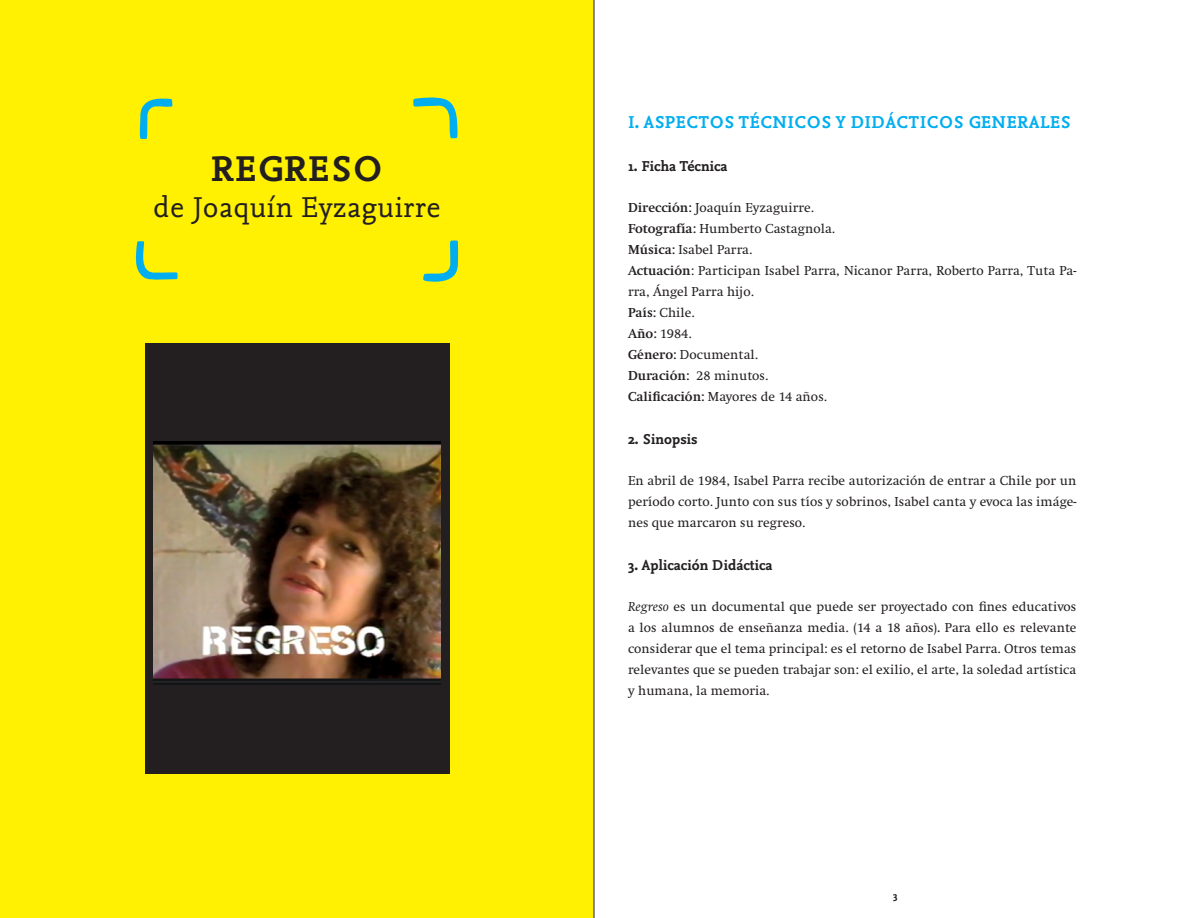
<style>
.page{position:relative;width:1188px;height:918px;background:#fff}
.page>*{position:absolute;margin:0;border:0;box-sizing:border-box;transform-origin:0 0}
.t1{font:700 37.5px "Nexus Mix";letter-spacing:.02em;color:#231f20}
.t2{font:30px "Nexus Mix";letter-spacing:.02em;color:#231f20}
.t3{font:700 18px "Nexus Mix";letter-spacing:.005em;color:#00aeef}
.t4{font:700 15px "Nexus Mix";letter-spacing:.005em;color:#231f20}
.t5{font:13.5px/21px "Swift";letter-spacing:.005em;color:#231f20;text-align:justify}
.t6{font:700 10.5px "Nexus Mix";color:#231f20}
.s1{font-weight:700}
.s2{font-style:italic}
</style>
<div class="page">
<div style="left:0;top:0;width:594px;height:918px;background:#fff101"></div>
<hr style="left:594px;top:0;width:1px;height:918px;background:#231f20">
<svg style="left:413px;top:97px;width:45px;height:41px"></svg>
<svg style="left:135px;top:241px;width:43px;height:39px"></svg>
<svg style="left:139px;top:98px;width:33px;height:41px"></svg>
<svg style="left:423px;top:240px;width:35px;height:42px"></svg>
<div style="left:145px;top:343px;width:304px;height:431px;background:#231f20"></div>
<img style="left:154px;top:442px;width:286px;height:243px">
<p class="t1" style="left:211px;top:145px;width:174px">REGRESO</p>
<p class="t2" style="left:153px;top:188px;width:289px">de Joaquín Eyzaguirre</p>
<p class="t3" style="left:628px;top:111px;width:444px">I. ASPECTOS TÉCNICOS Y DIDÁCTICOS GENERALES</p>
<p class="t4" style="left:628px;top:156px;width:101px">1. Ficha Técnica</p>
<p class="t5" style="left:628px;top:197px;width:188px"><span class="s1">Dirección:</span> Joaquín Eyzaguirre.</p>
<p class="t5" style="left:628px;top:218px;width:209px"><span class="s1">Fotografía:</span> Humberto Castagnola.</p>
<p class="t5" style="left:628px;top:239px;width:126px"><span class="s1">Música:</span> Isabel Parra.</p>
<p class="t5" style="left:628px;top:260px;width:450px"><span class="s1">Actuación</span>: Participan Isabel Parra, Nicanor Parra, Roberto Parra, Tuta Pa&shy;rra, Ángel Parra hijo.</p>
<p class="t5" style="left:628px;top:302px;width:68px"><span class="s1">País:</span> Chile.</p>
<p class="t5" style="left:628px;top:323px;width:65px"><span class="s1">Año:</span> 1984.</p>
<p class="t5" style="left:628px;top:344px;width:132px"><span class="s1">Género:</span> Documental.</p>
<p class="t5" style="left:628px;top:365px;width:142px"><span class="s1">Duración:</span> 28 minutos.</p>
<p class="t5" style="left:628px;top:386px;width:201px"><span class="s1">Calificación:</span> Mayores de 14 años.</p>
<p class="t4" style="left:628px;top:429px;width:71px">2. Sinopsis</p>
<p class="t5" style="left:628px;top:470px;width:450px">En abril de 1984, Isabel Parra recibe autorización de entrar a Chile por un período corto. Junto con sus tíos y sobrinos, Isabel canta y evoca las imáge&shy;nes que marcaron su regreso.</p>
<p class="t4" style="left:628px;top:555px;width:146px">3. Aplicación Didáctica</p>
<p class="t5" style="left:628px;top:596px;width:450px"><span class="s2">Regreso</span> es un documental que puede ser proyectado con fines educativos a los alumnos de enseñanza media. (14 a 18 años)<span class="s1">.</span> Para ello es relevante considerar que el tema principal: es el retorno de Isabel Parra. Otros temas relevantes que se pueden trabajar son: el exilio, el arte, la soledad artística y humana, la memoria.</p>
<p class="t6" style="left:893px;top:889px;width:6px">3</p>
</div>
